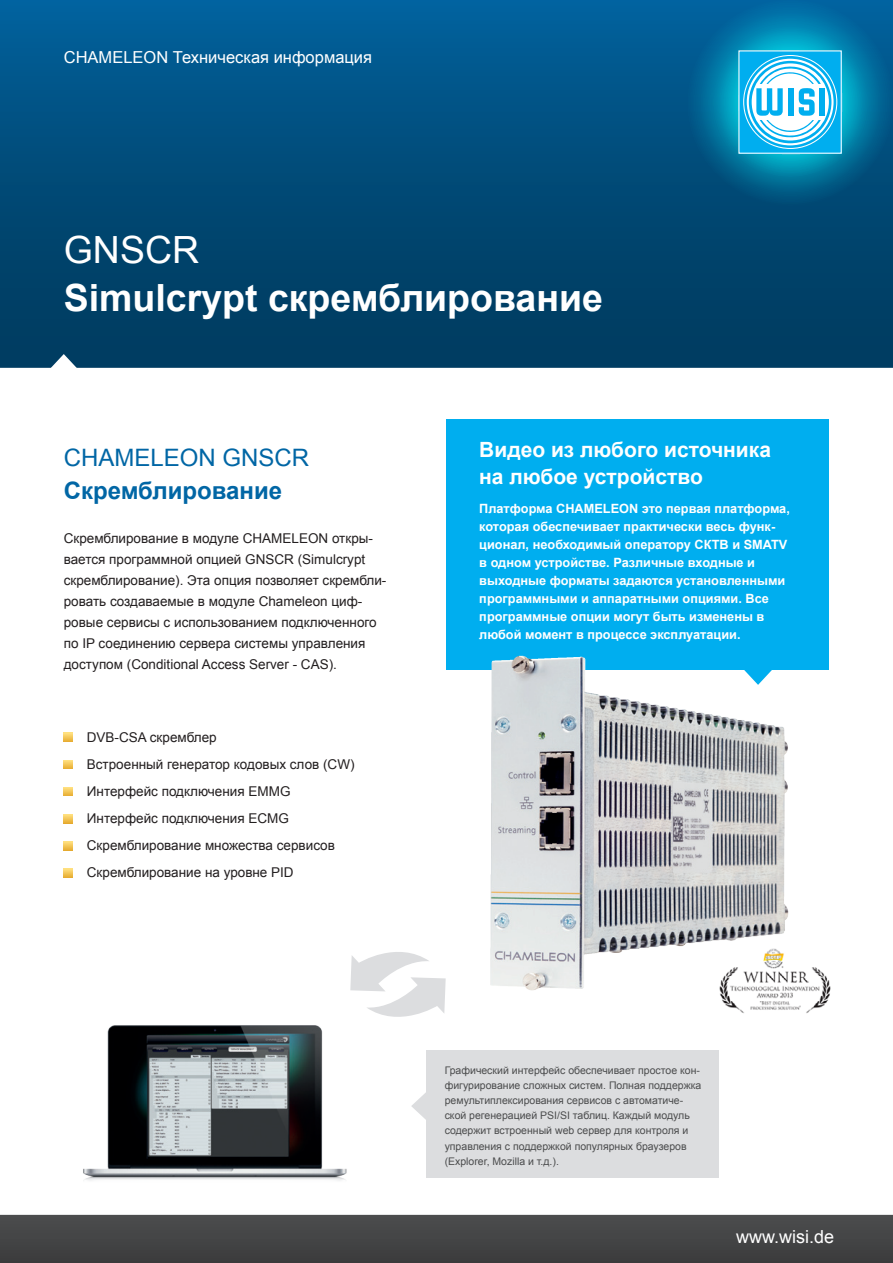
<style>
.page{position:relative;width:893px;height:1263px;background:#fff}
.page>*{position:absolute;margin:0;border:0;box-sizing:border-box;transform-origin:0 0}
.t1{font:700 37.5px "Arial";color:#fff}
.t2{font:37.5px "Arial";color:#fff}
.t3{font:700 24px "Arial";color:#0166a5}
.t4{font:24px "Arial";color:#0166a5}
.t5{font:700 21px/27px "Arial";color:#fff}
.t6{font:18px "Arial";color:#fff}
.t7{font:16.5px "Arial";color:#fff}
.t8{font:13.5px/21px "Arial";color:#231f20}
.t9{font:700 12.75px/18px "Arial";color:#fff}
.t10{font:10.5px/15px "Arial";color:#4b4c4d}
</style>
<div class="page">
<svg style="left:0;top:0;width:893px;height:368px;background:#004a77"></svg>
<svg style="left:686px;top:0;width:207px;height:206px;background:#1b85b1"></svg>
<svg style="left:51px;top:354px;width:26px;height:14px"></svg>
<svg style="left:0;top:1214px;width:893px;height:49px;background:#464748"></svg>
<div style="left:446px;top:419px;width:383px;height:251px;background:#00aeef"></div>
<img style="left:719px;top:967px;width:112px;height:46px">
<svg style="left:350px;top:952px;width:96px;height:65px"></svg>
<img style="left:490px;top:656px;width:298px;height:334px">
<img style="left:83px;top:1025px;width:264px;height:156px">
<div style="left:426px;top:1051px;width:293px;height:127px;background:#dcdddf"></div>
<svg style="left:411px;top:1092px;width:15px;height:28px"></svg>
<svg style="left:743px;top:669px;width:30px;height:16px"></svg>
<svg style="left:64px;top:814px;width:8px;height:9px"></svg>
<svg style="left:64px;top:869px;width:8px;height:8px"></svg>
<svg style="left:64px;top:733px;width:8px;height:9px"></svg>
<svg style="left:64px;top:760px;width:8px;height:9px"></svg>
<svg style="left:64px;top:787px;width:8px;height:9px"></svg>
<svg style="left:64px;top:841px;width:8px;height:9px"></svg>
<p class="t7" style="left:64px;top:46px;width:310px">CHAMELEON Техническая информация</p>
<h1 class="t2" style="left:64px;top:226px;width:137px">GNSCR</h1>
<h1 class="t1" style="left:64px;top:273px;width:541px">Simulcrypt скремблирование</h1>
<h2 class="t4" style="left:64px;top:441px;width:247px">CHAMELEON GNSCR</h2>
<h2 class="t3" style="left:64px;top:474px;width:220px">Скремблирование</h2>
<p class="t8" style="left:64px;top:527px;width:324px">Скремблирование в модуле CHAMELEON откры&shy;вается программной опцией GNSCR (Simulcrypt скремблирование). Эта опция позволяет скрембли&shy;ровать создаваемые в модуле Chameleon циф&shy;ровые сервисы с использованием подключенного по IP соединению сервера системы управления доступом (Conditional Access Server - CAS).</p>
<p class="t8" style="left:87px;top:724px;width:269px;line-height:27px">DVB-CSA скремблер<br>Встроенный генератор кодовых слов (CW)<br>Интерфейс подключения EMMG<br>Интерфейс подключения ECMG<br>Скремблирование множества сервисов<br>Скремблирование на уровне PID</p>
<h3 class="t5" style="left:479px;top:437px;width:293px">Видео из любого источника на любое устройство</h3>
<p class="t9" style="left:479px;top:500px;width:312px">Платформа CHAMELEON это первая платформа, которая обеспечивает практически весь функ&shy;ционал, необходимый оператору СКТВ и SMATV в одном устройстве. Различные входные и выходные форматы задаются установленными программными и аппаратными опциями. Все программные опции могут быть изменены в любой момент в процессе эксплуатации.</p>
<p class="t10" style="left:445px;top:1063px;width:258px">Графический интерфейс обеспечивает простое кон&shy;фигурирование сложных систем. Полная поддержка ремультиплексирования сервисов с автоматиче&shy;ской регенерацией PSI/SI таблиц. Каждый модуль содержит встроенный web сервер для контроля и управления с поддержкой популярных браузеров (Explorer, Mozilla и т.д.).</p>
<h3 class="t6" style="left:736px;top:1225px;width:100px">www.wisi.de</h3>
</div>
